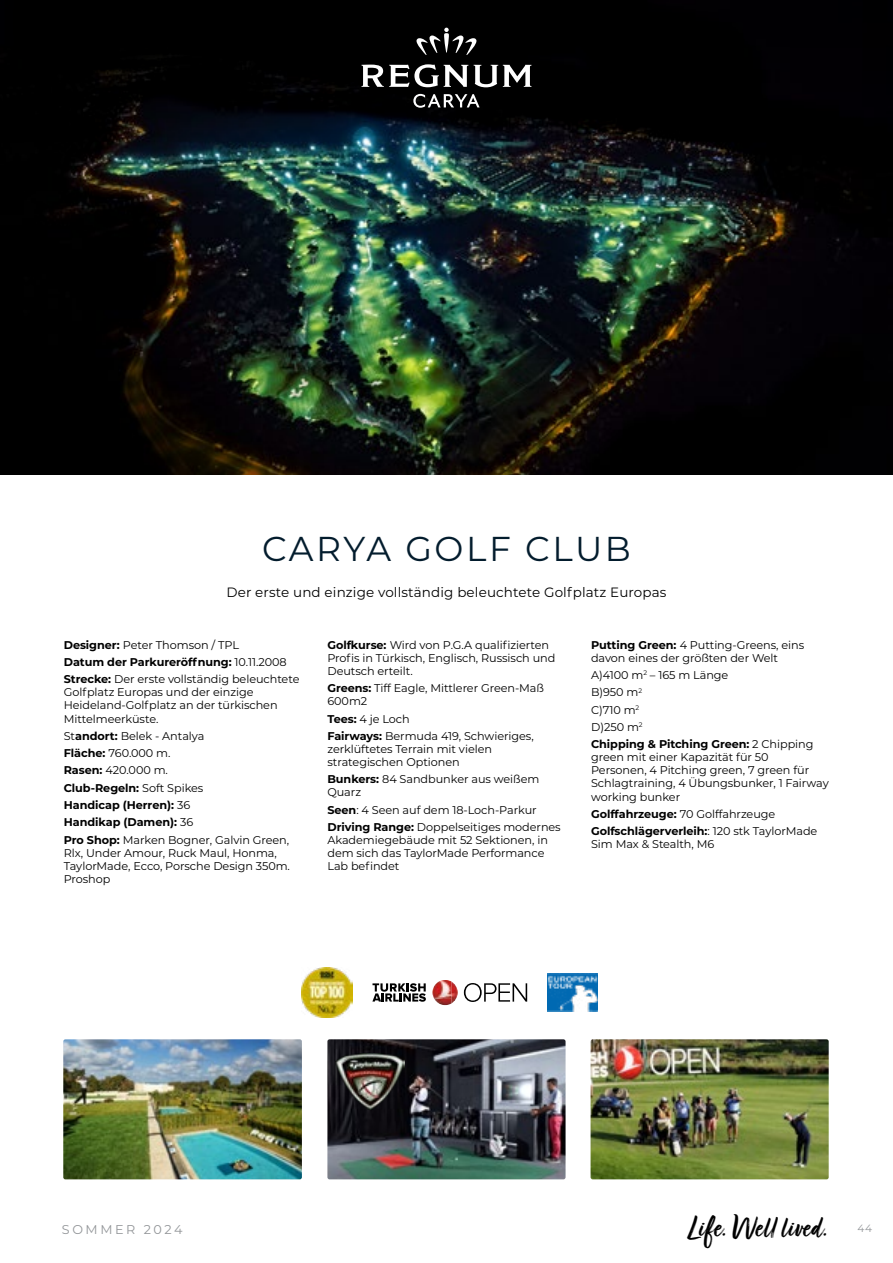
<style>
.page{position:relative;width:893px;height:1263px;background:#fff}
.page>*{position:absolute;margin:0;border:0;box-sizing:border-box;transform-origin:0 0}
.t1{font:34.5px "Montserrat";letter-spacing:.075em;color:#031c2d}
.t2{font:33px "Turbinado Bold Dry Pro";color:#000}
.t3{font:13.5px "Montserrat";letter-spacing:.01em;color:#000}
.t4{font:12.75px "Montserrat";letter-spacing:.2em;color:#939699}
.t5{font:11.25px/13px "Montserrat";letter-spacing:-.005em;color:#000}
.t6{font:700 11.25px/17.2px "Montserrat";letter-spacing:-.005em;color:#000}
.t7{font:10.5px "Montserrat";color:#939699}
.s1{font-weight:700}
.s2{font-weight:400}
</style>
<div class="page">
<img style="left:0;top:425px;width:893px;height:49px">
<img style="left:547px;top:974px;width:51px;height:37px">
<img style="left:302px;top:967px;width:50px;height:50px">
<svg style="left:372px;top:983px;width:54px;height:19px"></svg>
<svg style="left:464px;top:983px;width:63px;height:19px"></svg>
<img style="left:432px;top:980px;width:19px;height:19px">
<img style="left:451px;top:981px;width:7px;height:22px">
<img style="left:434px;top:999px;width:17px;height:6px">
<img style="left:591px;top:1039px;width:238px;height:140px">
<img style="left:327px;top:1039px;width:239px;height:140px">
<img style="left:63px;top:1039px;width:239px;height:140px">
<img style="left:336px;top:1053px;width:68px;height:56px">
<img style="left:0;top:0;width:893px;height:425px">
<svg style="left:413px;top:94px;width:67px;height:14px"></svg>
<svg style="left:361px;top:64px;width:107px;height:23px"></svg>
<svg style="left:474px;top:65px;width:57px;height:22px"></svg>
<svg style="left:416px;top:28px;width:61px;height:27px"></svg>
<h1 class="t1" style="left:262px;top:525px;width:370px">CARYA GOLF CLUB</h1>
<p class="t3" style="left:226px;top:583px;width:441px">Der erste und einzige vollständig beleuchtete Golfplatz Europas</p>
<p class="t5" style="left:64px;top:636px;width:237px;line-height:17.2px"><span class="s1">Designer:</span> Peter Thomson / TPL<br><span class="s1">Datum der Parkureröffnung:</span> 10.11.2008<br><span class="s1">Strecke:</span> Der erste vollständig beleuchtete</p>
<p class="t5" style="left:64px;top:685px;width:215px">Golfplatz Europas und der einzige<br>Heideland-Golfplatz an der türkischen<br>Mittelmeerküste.</p>
<p class="t6" style="left:64px;top:727px;width:227px"><span class="s2">St</span>andort: <span class="s2">Belek - Antalya<br></span>Fläche: <span class="s2">760.000 m.<br></span>Rasen: <span class="s2">420.000 m.<br></span>Club-Regeln: <span class="s2">Soft Spikes<br></span>Handicap (Herren): <span class="s2">36<br></span>Handikap (Damen): <span class="s2">36<br></span>Pro Shop: <span class="s2">Marken Bogner, Galvin Green,</span></p>
<p class="t5" style="left:64px;top:846px;width:228px">Rlx, Under Amour, Ruck Maul, Honma,<br>TaylorMade, Ecco, Porsche Design 350m.<br>Proshop</p>
<p class="t5" style="left:327px;top:638px;width:229px"><span class="s1">Golfkurse:</span> Wird von P.G.A qualifizierten<br>Profis in Türkisch, Englisch, Russisch und<br>Deutsch erteilt.</p>
<p class="t5" style="left:327px;top:681px;width:218px"><span class="s1">Greens:</span> Tiff Eagle, Mittlerer Green-Maß<br>600m2</p>
<p class="t5" style="left:327px;top:709px;width:208px;line-height:17.2px"><span class="s1">Tees:</span> 4 je Loch<br><span class="s1">Fairways:</span> Bermuda 419, Schwieriges,</p>
<p class="t5" style="left:327px;top:742px;width:166px">zerklüftetes Terrain mit vielen strategischen Optionen</p>
<p class="t5" style="left:327px;top:772px;width:213px"><span class="s1">Bunkers:</span> 84 Sandbunker aus weißem<br>Quarz</p>
<p class="t5" style="left:327px;top:800px;width:235px;line-height:17.2px"><span class="s1">Seen</span>: 4 Seen auf dem 18-Loch-Parkur<br><span class="s1">Driving Range:</span> Doppelseitiges modernes</p>
<p class="t5" style="left:327px;top:833px;width:222px">Akademiegebäude mit 52 Sektionen, in dem sich das TaylorMade Performance<br>Lab befindet</p>
<p class="t5" style="left:591px;top:638px;width:215px"><span class="s1">Putting Green:</span> 4 Putting-Greens, eins davon eines der größten der Welt</p>
<p class="t5" style="left:591px;top:666px;width:224px;line-height:17.2px">A)4100 m<sup>2</sup> – 165 m Länge<br>B)950 m<sup>2<br></sup>C)710 m<sup>2<br></sup>D)250 m<sup>2<br></sup><span class="s1">Chipping &amp; Pitching Green:</span> 2 Chipping</p>
<p class="t5" style="left:591px;top:750px;width:239px">green mit einer Kapazität für 50<br>Personen, 4 Pitching green, 7 green für<br>Schlagtraining, 4 Übungsbunker, 1 Fairway working bunker</p>
<p class="t6" style="left:591px;top:805px;width:228px">Golffahrzeuge: <span class="s2">70 Golffahrzeuge<br></span>Golfschlägerverleih:<span class="s2">: 120 stk TaylorMade</span></p>
<p class="t5" style="left:591px;top:837px;width:125px">Sim Max &amp; Stealth, M6</p>
<h2 class="t2" style="left:688px;top:1209px;width:142px">Life. Well lived.</h2>
<p class="t4" style="left:62px;top:1221px;width:122px">SOMMER 2024</p>
<p class="t7" style="left:858px;top:1221px;width:16px">44</p>
</div>
